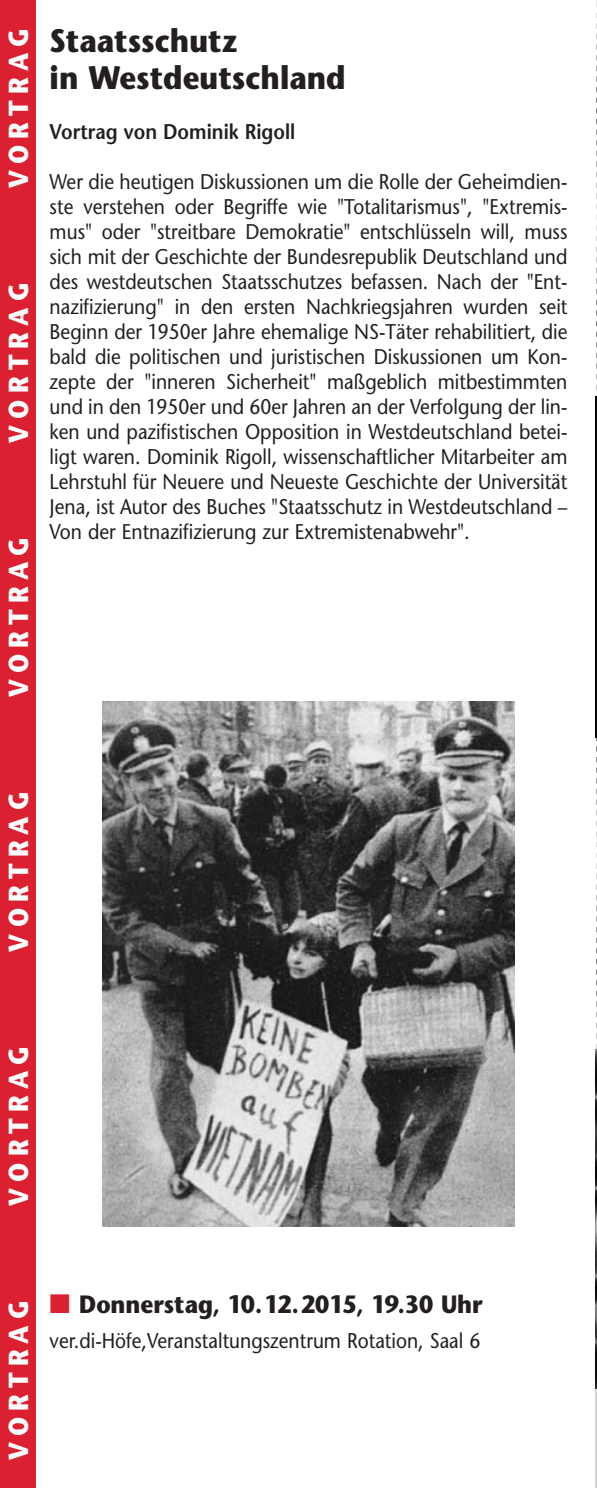
<style>
.page{position:relative;width:597px;height:1488px;background:#fff}
.page>*{position:absolute;margin:0;border:0;box-sizing:border-box;transform-origin:0 0}
.t1{font:700 32.5px/36.2px "Stone Sans";color:#231f20;scale:.9 1}
.t2{font:700 27.5px "Stone Sans";letter-spacing:.25em;color:#fff;scale:.9 1}
.t3{font:700 25px "Stone Sans";color:#231f20;scale:.9 1}
.t4{font:21.25px/25px "Stone Sans";color:#231f20;text-align:justify;scale:.9 1}
.t5{font:600 21.25px "Stone Sans";color:#231f20;scale:.9 1}
.s1{font-family:"European Pi Three";font-weight:400;color:#da2031}
</style>
<div class="page">
<img style="left:595px;top:1049px;width:1px;height:340px">
<img style="left:103px;top:702px;width:411px;height:524px">
<img style="left:595px;top:397px;width:1px;height:340px">
<div style="left:0;top:0;width:35px;height:1487px;background:#da2031"></div>
<hr style="left:595px;top:1389px;width:1px;height:98px;background:#d1d3d4">
<p class="t2" style="left:8px;top:188px;width:179px;rotate:-90deg">VORTRAG</p>
<p class="t2" style="left:8px;top:443px;width:179px;rotate:-90deg">VORTRAG</p>
<p class="t2" style="left:8px;top:697px;width:179px;rotate:-90deg">VORTRAG</p>
<h1 class="t1" style="left:50px;top:26px;width:330px">Staatsschutz<br>in Westdeutschland</h1>
<p class="t5" style="left:50px;top:123px;width:274px">Vortrag von Dominik Rigoll</p>
<p class="t4" style="left:50px;top:171px;width:576px">Wer die heutigen Diskussionen um die Rolle der Geheimdien&shy;ste verstehen oder Begriffe wie "Totalitarismus", "Extremis&shy;mus" oder "streitbare Demokratie" entschlüsseln will, muss sich mit der Geschichte der Bundesrepublik Deutschland und des westdeutschen Staatsschutzes befassen. Nach der "Ent&shy;nazifizierung" in den ersten Nachkriegsjahren wurden seit Beginn der 1950er Jahre ehemalige NS-Täter rehabilitiert, die bald die politischen und juristischen Diskussionen um Kon&shy;zepte der "inneren Sicherheit" maßgeblich mitbestimmten und in den 1950er und 60er Jahren an der Verfolgung der lin&shy;ken und pazifistischen Opposition in Westdeutschland betei&shy;ligt waren. Dominik Rigoll, wissenschaftlicher Mitarbeiter am Lehrstuhl für Neuere und Neueste Geschichte der Universität Jena, ist Autor des Buches "Staatsschutz in Westdeutschland – Von der Entnazifizierung zur Extremistenabwehr".</p>
<p class="t2" style="left:8px;top:951px;width:179px;rotate:-90deg">VORTRAG</p>
<p class="t2" style="left:8px;top:1206px;width:179px;rotate:-90deg">VORTRAG</p>
<p class="t2" style="left:8px;top:1460px;width:179px;rotate:-90deg">VORTRAG</p>
<p class="t3" style="left:50px;top:1294px;width:482px"><span class="s1">-</span> Donnerstag, 10.12.2015, 19.30 Uhr</p>
<p class="t4" style="left:50px;top:1330px;width:480px">ver.di-Höfe,Veranstaltungszentrum Rotation, Saal 6</p>
</div>
